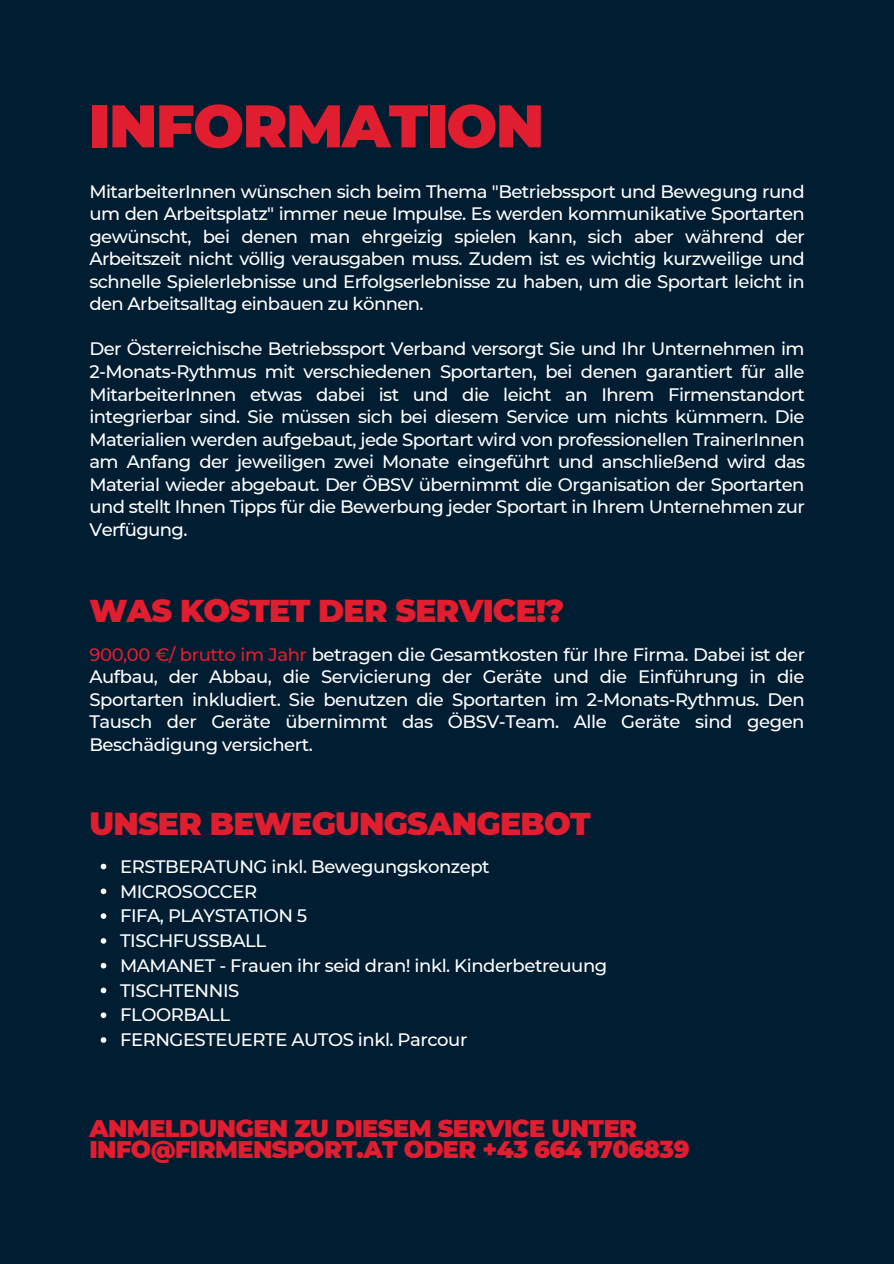
<style>
.page{position:relative;width:894px;height:1264px;background:#fff}
.page>*{position:absolute;margin:0;border:0;box-sizing:border-box;transform-origin:0 0}
.t1{font:900 60px "Montserrat";letter-spacing:-.025em;color:#e11e2f}
.t2{font:900 31.5px "Montserrat";letter-spacing:-.025em;color:#e11e2f}
.t3{font:900 24px/21.5px "Montserrat";letter-spacing:-.025em;color:#e11e2f}
.t4{font:500 18px/22.5px "Montserrat";letter-spacing:-.03em;color:#fff;text-align:justify}
.t5{font:500 18px/24.8px "Montserrat";letter-spacing:-.025em;color:#fefefe}
.s1{color:#e11e2f}
</style>
<div class="page">
<div style="left:0;top:0;width:893px;height:1263px;background:#001d32"></div>
<svg style="left:101px;top:863px;width:5px;height:6px"></svg>
<svg style="left:101px;top:888px;width:5px;height:6px"></svg>
<svg style="left:101px;top:913px;width:5px;height:5px"></svg>
<svg style="left:101px;top:938px;width:5px;height:5px"></svg>
<svg style="left:101px;top:962px;width:5px;height:6px"></svg>
<svg style="left:101px;top:987px;width:5px;height:6px"></svg>
<svg style="left:101px;top:1012px;width:5px;height:6px"></svg>
<svg style="left:101px;top:1037px;width:5px;height:5px"></svg>
<h1 class="t1" style="left:89px;top:89px;width:456px">INFORMATION</h1>
<p class="t4" style="left:89px;top:180px;width:716px">MitarbeiterInnen wünschen sich beim Thema "Betriebssport und Bewegung rund um den Arbeitsplatz" immer neue Impulse. Es werden kommunikative Sportarten gewünscht, bei denen man ehrgeizig spielen kann, sich aber während der Arbeitszeit nicht völlig verausgaben muss. Zudem ist es wichtig kurzweilige und schnelle Spielerlebnisse und Erfolgserlebnisse zu haben, um die Sportart leicht in den Arbeitsalltag einbauen zu können.</p>
<p class="t4" style="left:89px;top:338px;width:717px">Der Österreichische Betriebssport Verband versorgt Sie und Ihr Unternehmen im 2-Monats-Rythmus mit verschiedenen Sportarten, bei denen garantiert für alle MitarbeiterInnen etwas dabei ist und die leicht an Ihrem Firmenstandort integrierbar sind. Sie müssen sich bei diesem Service um nichts kümmern. Die Materialien werden aufgebaut, jede Sportart wird von professionellen TrainerInnen am Anfang der jeweiligen zwei Monate eingeführt und anschließend wird das Material wieder abgebaut. Der ÖBSV übernimmt die Organisation der Sportarten und stellt Ihnen Tipps für die Bewerbung jeder Sportart in Ihrem Unternehmen zur Verfügung.</p>
<h2 class="t2" style="left:89px;top:591px;width:476px">WAS KOSTET DER SERVICE!?</h2>
<p class="t4" style="left:89px;top:643px;width:717px"><span class="s1">900,00 €/ brutto im Jahr</span> betragen die Gesamtkosten für Ihre Firma. Dabei ist der Aufbau, der Abbau, die Servicierung der Geräte und die Einführung in die Sportarten inkludiert. Sie benutzen die Sportarten im 2-Monats-Rythmus. Den Tausch der Geräte übernimmt das ÖBSV-Team. Alle Geräte sind gegen Beschädigung versichert.</p>
<h2 class="t2" style="left:89px;top:804px;width:502px">UNSER BEWEGUNGSANGEBOT</h2>
<p class="t5" style="left:120px;top:853px;width:488px">ERSTBERATUNG inkl. Bewegungskonzept<br>MICROSOCCER<br>FIFA, PLAYSTATION 5<br>TISCHFUSSBALL<br>MAMANET - Frauen ihr seid dran! inkl. Kinderbetreuung<br>TISCHTENNIS<br>FLOORBALL<br>FERNGESTEUERTE AUTOS inkl. Parcour</p>
<h3 class="t3" style="left:89px;top:1117px;width:601px">ANMELDUNGEN ZU DIESEM SERVICE UNTER<br>INFO@FIRMENSPORT.AT ODER +43 664 1706839</h3>
</div>
